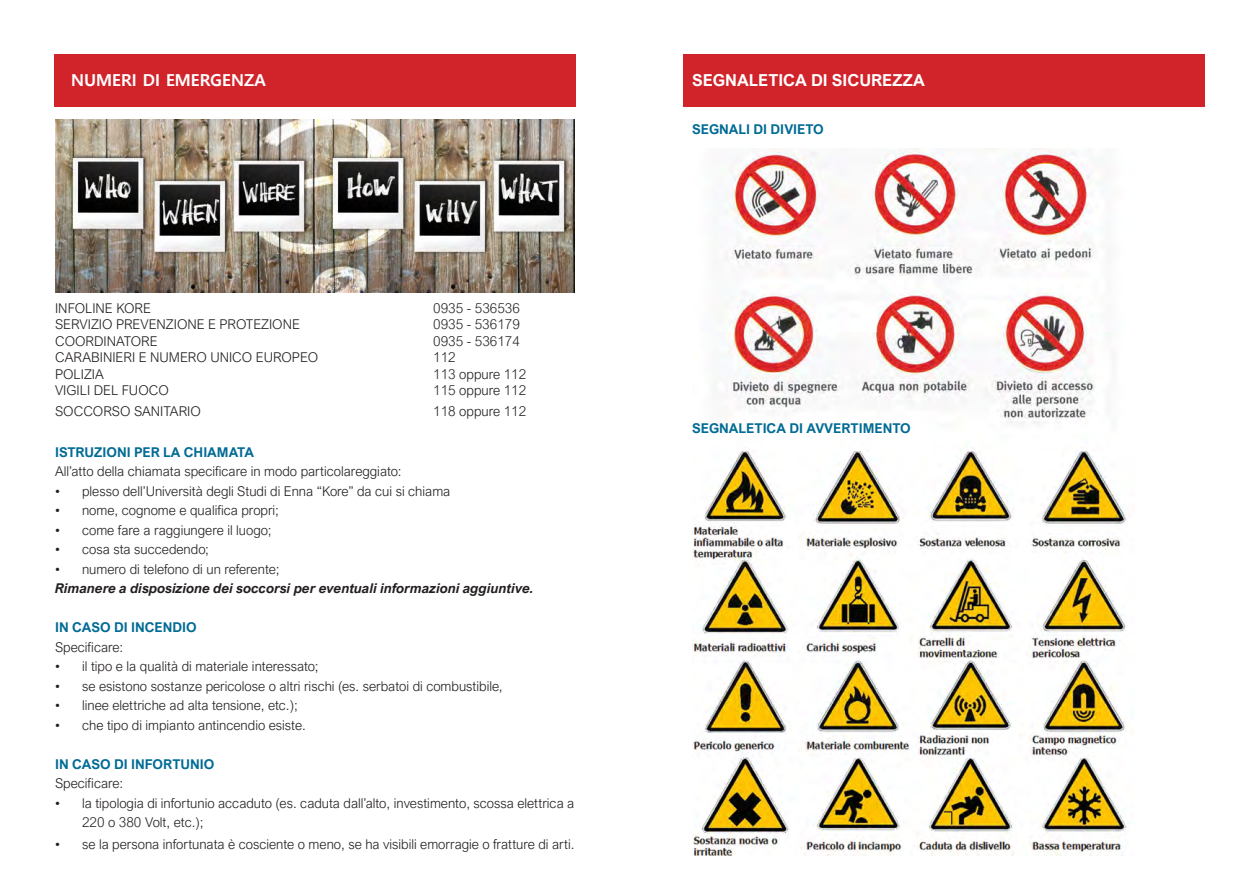
<style>
.page{position:relative;width:1259px;height:893px;background:#fff}
.page>*{position:absolute;margin:0;border:0;box-sizing:border-box;transform-origin:0 0}
.t1{font:700 16.5px "Arial Nova";color:#fff}
.t2{font:700 16.5px "Malgun Gothic";color:#fff}
.t3{font:300 13.5px/19.5px "Arial Nova";color:#231f20}
.t4{font:700 13.5px "Arial Nova";color:#006b95}
.t5{font:italic 700 13.5px "Arial Nova";color:#231f20}
</style>
<div class="page">
<div style="left:54px;top:54px;width:521px;height:53px;background:#d1232a"></div>
<img style="left:692px;top:148px;width:438px;height:707px">
<div style="left:683px;top:54px;width:522px;height:53px;background:#d1232a"></div>
<img style="left:55px;top:119px;width:519px;height:173px">
<p class="t2" style="left:71px;top:70px;width:196px">NUMERI DI EMERGENZA</p>
<p class="t3" style="left:55px;top:298px;width:97px">INFOLINE KORE</p>
<p class="t3" style="left:433px;top:298px;width:88px">0935 - 536536</p>
<p class="t3" style="left:55px;top:315px;width:246px">SERVIZIO PREVENZIONE E PROTEZIONE</p>
<p class="t3" style="left:433px;top:315px;width:88px">0935 - 536179</p>
<p class="t3" style="left:55px;top:331px;width:104px">COORDINATORE</p>
<p class="t3" style="left:433px;top:331px;width:88px">0935 - 536174</p>
<p class="t3" style="left:55px;top:348px;width:265px">CARABINIERI E NUMERO UNICO EUROPEO</p>
<p class="t3" style="left:433px;top:348px;width:24px">112</p>
<p class="t3" style="left:55px;top:364px;width:50px">POLIZIA</p>
<p class="t3" style="left:433px;top:364px;width:95px">113 oppure 112</p>
<p class="t3" style="left:55px;top:381px;width:115px">VIGILI DEL FUOCO</p>
<p class="t3" style="left:433px;top:381px;width:95px">115 oppure 112</p>
<p class="t3" style="left:55px;top:402px;width:147px">SOCCORSO SANITARIO</p>
<p class="t3" style="left:433px;top:402px;width:95px">118 oppure 112</p>
<p class="t4" style="left:55px;top:444px;width:200px">ISTRUZIONI PER LA CHIAMATA</p>
<p class="t3" style="left:55px;top:462px;width:348px">All’atto della chiamata specificare in modo particolareggiato:</p>
<p class="t3" style="left:55px;top:481px;width:397px">• plesso dell’Università degli Studi di Enna “Kore” da cui si chiama</p>
<p class="t3" style="left:55px;top:501px;width:225px">• nome, cognome e qualifica propri;</p>
<p class="t3" style="left:55px;top:520px;width:218px">• come fare a raggiungere il luogo;</p>
<p class="t3" style="left:55px;top:540px;width:155px">• cosa sta succedendo;</p>
<p class="t3" style="left:55px;top:559px;width:226px">• numero di telefono di un referente;</p>
<p class="t5" style="left:55px;top:581px;width:480px">Rimanere a disposizione dei soccorsi per eventuali informazioni aggiuntive.</p>
<p class="t4" style="left:55px;top:620px;width:143px">IN CASO DI INCENDIO</p>
<p class="t3" style="left:55px;top:637px;width:70px">Specificare:</p>
<p class="t3" style="left:55px;top:657px;width:265px">• il tipo e la qualità di materiale interessato;</p>
<p class="t3" style="left:55px;top:676px;width:449px">• se esistono sostanze pericolose o altri rischi (es. serbatoi di combustibile,</p>
<p class="t3" style="left:55px;top:696px;width:244px">• linee elettriche ad alta tensione, etc.);</p>
<p class="t3" style="left:55px;top:715px;width:252px">• che tipo di impianto antincendio esiste.</p>
<p class="t4" style="left:55px;top:756px;width:161px">IN CASO DI INFORTUNIO</p>
<p class="t3" style="left:55px;top:774px;width:70px">Specificare:</p>
<p class="t3" style="left:82px;top:793px;width:494px;text-indent:-27px">• la tipologia di infortunio accaduto (es. caduta dall’alto, investimento, scossa elettrica a<br>220 o 380 Volt, etc.);</p>
<p class="t3" style="left:55px;top:834px;width:521px">• se la persona infortunata è cosciente o meno, se ha visibili emorragie o fratture di arti.</p>
<p class="t1" style="left:692px;top:71px;width:234px">SEGNALETICA DI SICUREZZA</p>
<p class="t1" style="left:700px;top:71px;width:303px">PROCEDURA IN CASO DI TERREMOTO</p>
<p class="t4" style="left:692px;top:122px;width:133px">SEGNALI DI DIVIETO</p>
<p class="t4" style="left:692px;top:420px;width:220px">SEGNALETICA DI AVVERTIMENTO</p>
</div>
